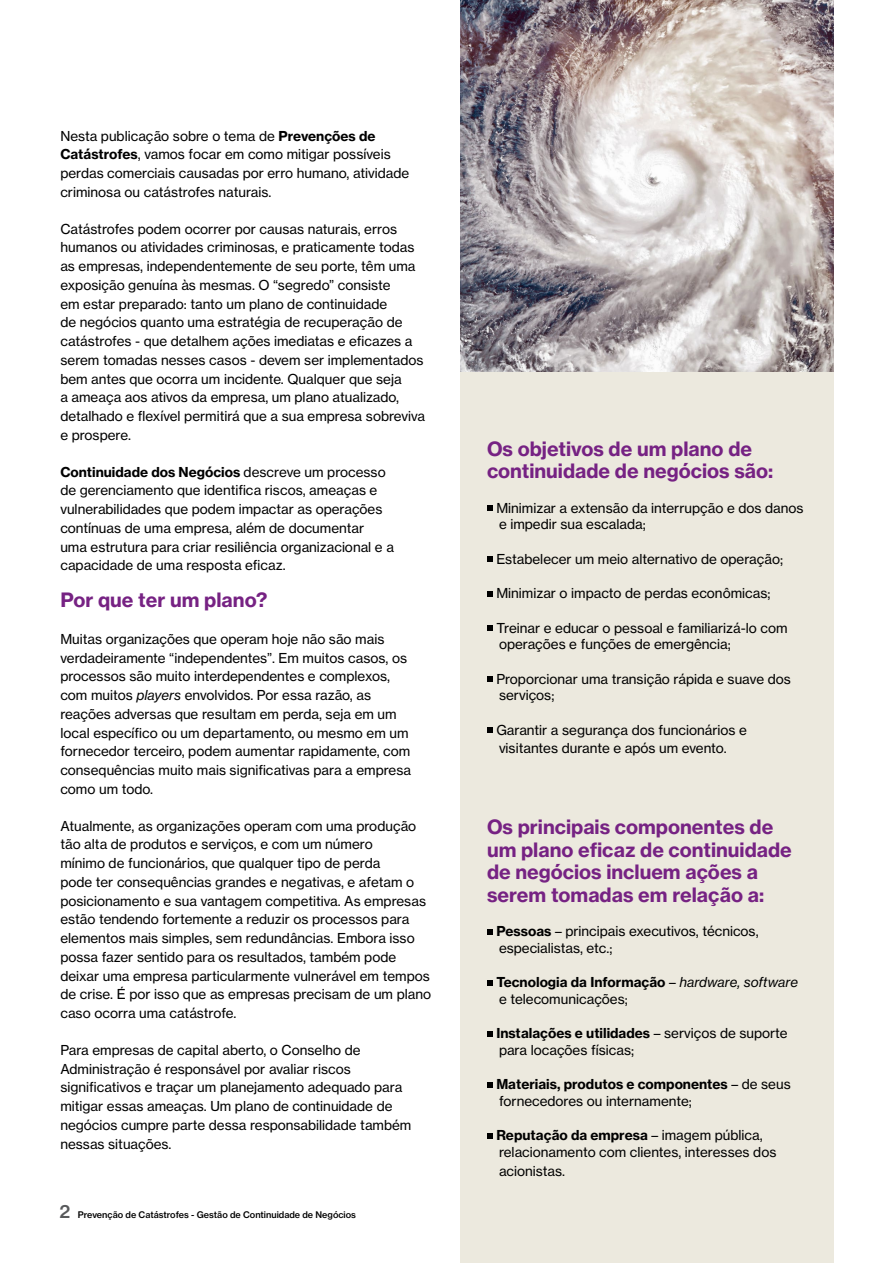
<style>
.page{position:relative;width:893px;height:1263px;background:#fff}
.page>*{position:absolute;margin:0;border:0;box-sizing:border-box;transform-origin:0 0}
.t1{font:19.5px/22.5px "N Haas Grotesk TX Std 75 Bd";color:#762283}
.t2{font:13.5px/18.8px "N Haas Grotesk TX Std 55 Rg";color:#000}
.t3{font:13.5px "N Haas Grotesk TX Std 75 Bd";color:#000}
.t4{font:9px "N Haas Grotesk TX Pro 65 Md";color:#000}
.s1{font-family:"N Haas Grotesk TX Std 75 Bd"}
.s2{font-family:"N Haas Grotesk TX Std 55 Rg"}
.s3{font-family:"N Haas Grotesk TX Std 56 It"}
.s4{font-size:18px;color:#58595b}
</style>
<div class="page">
<div style="left:460px;top:157px;width:374px;height:1106px;background:#ece9de"></div>
<svg style="left:487px;top:505px;width:6px;height:6px"></svg>
<svg style="left:487px;top:556px;width:6px;height:6px"></svg>
<svg style="left:487px;top:591px;width:6px;height:6px"></svg>
<svg style="left:487px;top:625px;width:6px;height:6px"></svg>
<svg style="left:487px;top:676px;width:6px;height:6px"></svg>
<svg style="left:487px;top:727px;width:6px;height:6px"></svg>
<svg style="left:487px;top:929px;width:6px;height:6px"></svg>
<svg style="left:487px;top:980px;width:6px;height:6px"></svg>
<svg style="left:487px;top:1031px;width:6px;height:6px"></svg>
<svg style="left:487px;top:1082px;width:6px;height:6px"></svg>
<svg style="left:487px;top:1133px;width:6px;height:6px"></svg>
<img style="left:460px;top:0;width:374px;height:372px">
<p class="t2" style="left:60px;top:126px;width:351px">Nesta publicação sobre o tema de <span class="s1">Prevenções de Catástrofes</span>, vamos focar em como mitigar possíveis perdas comerciais causadas por erro humano, atividade criminosa ou catástrofes naturais.</p>
<p class="t2" style="left:60px;top:219px;width:366px">Catástrofes podem ocorrer por causas naturais, erros humanos ou atividades criminosas, e praticamente todas as empresas, independentemente de seu porte, têm uma exposição genuína às mesmas. O “segredo” consiste<br>em estar preparado: tanto um plano de continuidade<br>de negócios quanto uma estratégia de recuperação de catástrofes - que detalhem ações imediatas e eficazes a serem tomadas nesses casos - devem ser implementados bem antes que ocorra um incidente. Qualquer que seja<br>a ameaça aos ativos da empresa, um plano atualizado, detalhado e flexível permitirá que a sua empresa sobreviva e prospere.</p>
<p class="t3" style="left:60px;top:463px;width:327px">Continuidade dos Negócios <span class="s2">descreve um processo</span></p>
<p class="t2" style="left:60px;top:481px;width:335px">de gerenciamento que identifica riscos, ameaças e vulnerabilidades que podem impactar as operações contínuas de uma empresa, além de documentar uma estrutura para criar resiliência organizacional e a capacidade de uma resposta eficaz.</p>
<h1 class="t1" style="left:60px;top:589px;width:208px">Por que ter um plano?</h1>
<p class="t2" style="left:60px;top:629px;width:352px">Muitas organizações que operam hoje não são mais verdadeiramente “independentes”. Em muitos casos, os processos são muito interdependentes e complexos, com muitos <span class="s3">players</span> envolvidos. Por essa razão, as reações adversas que resultam em perda, seja em um local específico ou um departamento, ou mesmo em um fornecedor terceiro, podem aumentar rapidamente, com consequências muito mais significativas para a empresa como um todo.</p>
<p class="t2" style="left:60px;top:816px;width:372px">Atualmente, as organizações operam com uma produção tão alta de produtos e serviços, e com um número<br>mínimo de funcionários, que qualquer tipo de perda<br>pode ter consequências grandes e negativas, e afetam o posicionamento e sua vantagem competitiva. As empresas estão tendendo fortemente a reduzir os processos para elementos mais simples, sem redundâncias. Embora isso possa fazer sentido para os resultados, também pode deixar uma empresa particularmente vulnerável em tempos de crise. É por isso que as empresas precisam de um plano caso ocorra uma catástrofe.</p>
<p class="t2" style="left:60px;top:1040px;width:353px">Para empresas de capital aberto, o Conselho de Administração é responsável por avaliar riscos significativos e traçar um planejamento adequado para mitigar essas ameaças. Um plano de continuidade de negócios cumpre parte dessa responsabilidade também nessas situações.</p>
<p class="t4" style="left:59px;top:1209px;width:298px"><span class="s4">2</span> Prevenção de Catástrofes - Gestão de Continuidade de Negócios</p>
<h1 class="t1" style="left:487px;top:437px;width:288px">Os objetivos de um plano de continuidade de negócios são:</h1>
<p class="t2" style="left:496px;top:499px;width:309px;line-height:16.5px">Minimizar a extensão da interrupção e dos danos e impedir sua escalada;</p>
<p class="t2" style="left:496px;top:549px;width:288px">Estabelecer um meio alternativo de operação;</p>
<p class="t2" style="left:496px;top:584px;width:276px">Minimizar o impacto de perdas econômicas;</p>
<p class="t2" style="left:496px;top:619px;width:293px;line-height:16.5px">Treinar e educar o pessoal e familiarizá-lo com operações e funções de emergência;</p>
<p class="t2" style="left:496px;top:670px;width:296px;line-height:16.5px">Proporcionar uma transição rápida e suave dos serviços;</p>
<p class="t2" style="left:496px;top:720px;width:252px">Garantir a segurança dos funcionários e visitantes durante e após um evento.</p>
<h1 class="t1" style="left:487px;top:816px;width:306px">Os principais componentes de um plano eficaz de continuidade de negócios incluem ações a serem tomadas em relação a:</h1>
<p class="t2" style="left:496px;top:923px;width:264px;line-height:16.5px"><span class="s1">Pessoas</span> – principais executivos, técnicos, especialistas, etc.;</p>
<p class="t3" style="left:496px;top:974px;width:303px">Tecnologia da Informação <span class="s2">–</span> <span class="s3">hardware, software</span></p>
<p class="t2" style="left:499px;top:989px;width:130px">e telecomunicações;</p>
<p class="t3" style="left:496px;top:1025px;width:293px">Instalações e utilidades <span class="s2">– serviços de suporte</span></p>
<p class="t2" style="left:499px;top:1040px;width:137px">para locações físicas;</p>
<p class="t3" style="left:496px;top:1076px;width:296px">Materiais, produtos e componentes <span class="s2">– de seus</span></p>
<p class="t2" style="left:499px;top:1091px;width:194px">fornecedores ou internamente;</p>
<p class="t3" style="left:496px;top:1127px;width:268px">Reputação da empresa <span class="s2">– imagem pública,</span></p>
<p class="t2" style="left:499px;top:1142px;width:279px">relacionamento com clientes, interesses dos acionistas.</p>
</div>
